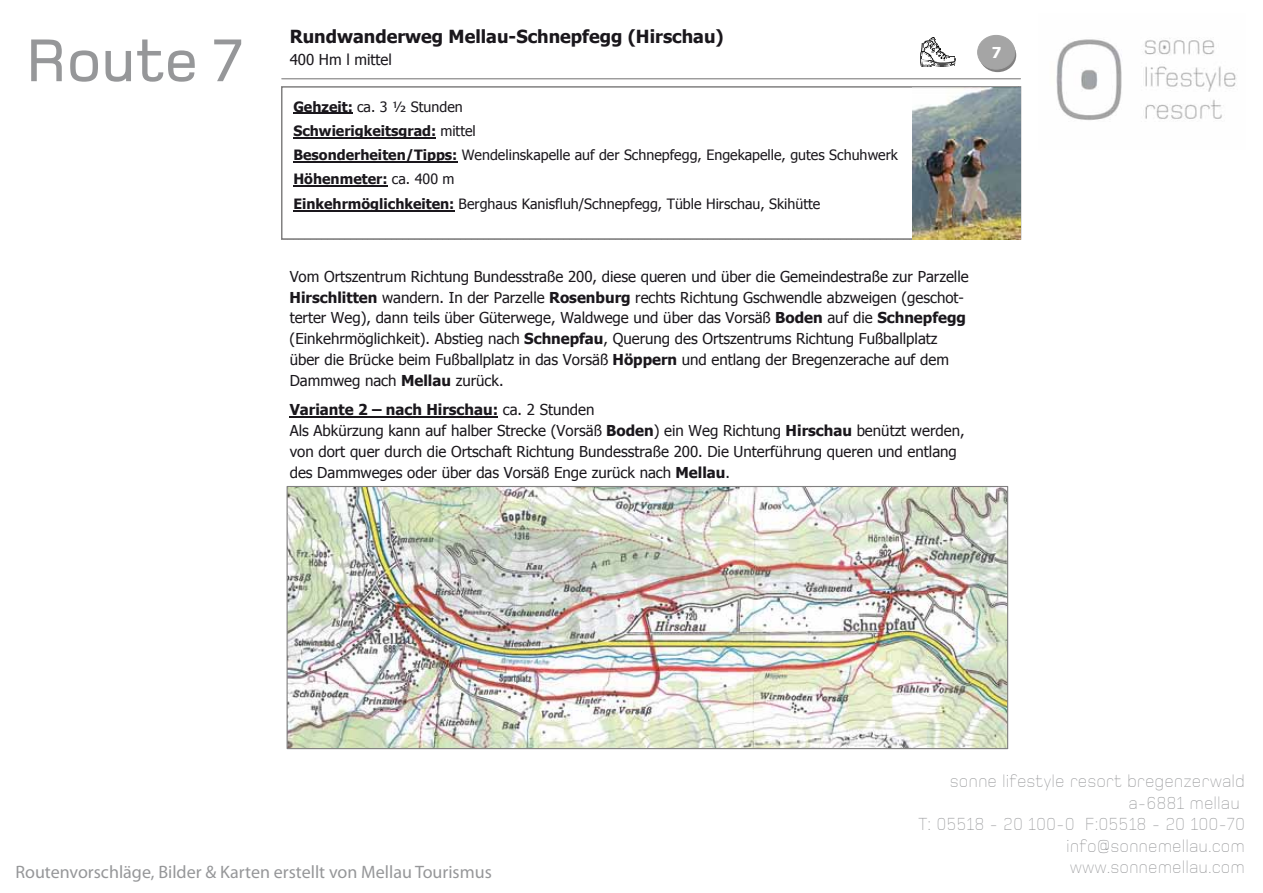
<style>
.page{position:relative;width:1263px;height:893px;background:#fff}
.page>*{position:absolute;margin:0;border:0;box-sizing:border-box;transform-origin:0 0}
.t1{font:500 62.55px "o Sole Mio";color:#969799}
.t2{font:200 18px/21.6px "o Sole Mio";color:#969799;text-align:right}
.t3{font:18px "Myriad Pro";color:#969799}
.t4{font:700 18px "Tahoma";color:#1a171c}
.t5{font:15px/20.9px "Tahoma";color:#1a171c}
.t6{font:700 15px "Tahoma";color:#fff}
.t7{font:14.25px/24.3px "Tahoma";color:#1a171c}
.s1{font-weight:700}
</style>
<div class="page">
<img style="left:1056px;top:37px;width:181px;height:83px">
<div style="left:281px;top:86px;width:740px;height:154px;border:2px solid #818080"></div>
<hr style="left:293px;top:113px;width:60px;height:1px;background:#1a171c">
<hr style="left:293px;top:137px;width:143px;height:1px;background:#1a171c">
<hr style="left:293px;top:161px;width:164px;height:2px;background:#1a171c">
<hr style="left:293px;top:185px;width:94px;height:2px;background:#1a171c">
<hr style="left:293px;top:210px;width:161px;height:1px;background:#1a171c">
<svg style="left:920px;top:37px;width:35px;height:30px"></svg>
<img style="left:912px;top:87px;width:108px;height:152px">
<img style="left:289px;top:488px;width:717px;height:259px">
<div style="left:287px;top:486px;width:721px;height:263px;border:1px solid #818080"></div>
<hr style="left:290px;top:417px;width:208px;height:1px;background:#1a171c">
<svg style="left:979px;top:38px;width:37px;height:34px"></svg>
<div style="left:978px;top:35px;width:37px;height:34px;background:#a5a5a5;border-radius:50%"></div>
<div style="left:977px;top:35px;width:38px;height:34px;border:1px solid #a5a5a5;border-radius:50%"></div>
<hr style="left:282px;top:78px;width:738px;height:1px;background:#818080">
<h1 class="t1" style="left:26px;top:27px;width:218px">Route 7</h1>
<p class="t4" style="left:290px;top:24px;width:436px">Rundwanderweg Mellau-Schnepfegg (Hirschau)</p>
<p class="t5" style="left:290px;top:48px;width:104px">400 Hm l mittel</p>
<p class="t7" style="left:293px;top:94px;width:606px"><span class="s1">Gehzeit:</span> ca. 3 ½ Stunden<br><span class="s1">Schwierigkeitsgrad:</span> mittel<br><span class="s1">Besonderheiten/Tipps:</span> Wendelinskapelle auf der Schnepfegg, Engekapelle, gutes Schuhwerk <span class="s1">Höhenmeter:</span> ca. 400 m<br><span class="s1">Einkehrmöglichkeiten:</span> Berghaus Kanisfluh/Schnepfegg, Tüble Hirschau, Skihütte</p>
<p class="t5" style="left:290px;top:265px;width:680px">Vom Ortszentrum Richtung Bundesstraße 200, diese queren und über die Gemeindestraße zur Parzelle <span class="s1">Hirschlitten</span> wandern. In der Parzelle <span class="s1">Rosenburg</span> rechts Richtung Gschwendle abzweigen (geschot&shy;terter Weg), dann teils über Güterwege, Waldwege und über das Vorsäß <span class="s1">Boden</span> auf die <span class="s1">Schnepfegg </span>(Einkehrmöglichkeit). Abstieg nach <span class="s1">Schnepfau</span>, Querung des Ortszentrums Richtung Fußballplatz über die Brücke beim Fußballplatz in das Vorsäß <span class="s1">Höppern</span> und entlang der Bregenzerache auf dem Dammweg nach <span class="s1">Mellau</span> zurück.</p>
<p class="t5" style="left:290px;top:399px;width:676px"><span class="s1">Variante 2 – nach Hirschau:</span> ca. 2 Stunden<br>Als Abkürzung kann auf halber Strecke (Vorsäß <span class="s1">Boden</span>) ein Weg Richtung <span class="s1">Hirschau</span> benützt werden, von dort quer durch die Ortschaft Richtung Bundesstraße 200. Die Unterführung queren und entlang des Dammweges oder über das Vorsäß Enge zurück nach <span class="s1">Mellau</span>.</p>
<p class="t6" style="left:992px;top:42px;width:11px">7</p>
<p class="t3" style="left:15px;top:860px;width:478px">Routenvorschläge, Bilder &amp; Karten erstellt von Mellau Tourismus</p>
<p class="t2" style="left:918px;top:771px;width:328px">sonne lifestyle resort bregenzerwald a-6881 mellau<br>T: 05518 - 20 100-0 F:05518 - 20 100-70 info@sonnemellau.com www.sonnemellau.com</p>
</div>
